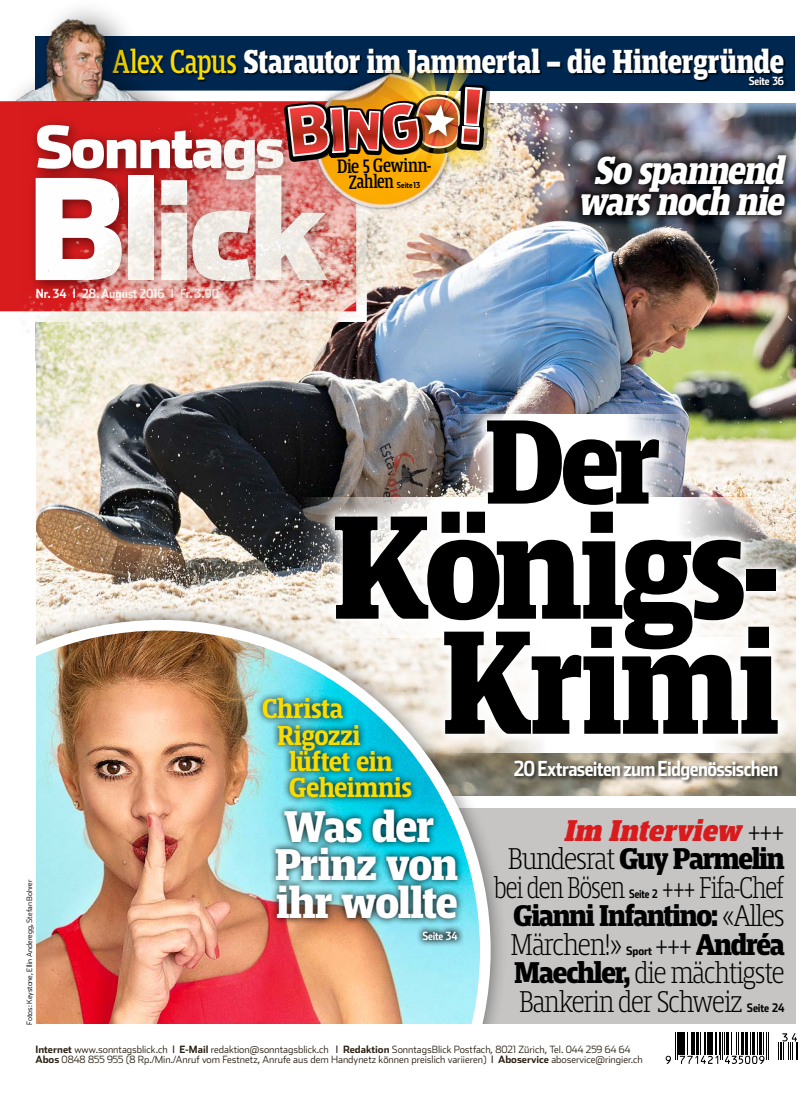
<style>
.page{position:relative;width:801px;height:1099px;background:#fff}
.page>*{position:absolute;margin:0;border:0;box-sizing:border-box;transform-origin:0 0}
.t1{font:700 expanded 153.38px/115px "Mislab Pro Narrow";letter-spacing:-.02em;color:#000;text-align:right}
.t2{font:700 expanded 125px "Mislab Pro Narrow";color:#000}
.t3{font:700 expanded 46.25px/37.9px "Mislab Pro Narrow";letter-spacing:-.02em;color:#fff}
.t4{font:italic 700 expanded 41px/31.2px "Mislab Pro Narrow";color:#fff;text-align:center;scale:.92 1}
.t5{font:700 expanded 34.75px "Mislab Pro Narrow";letter-spacing:-.005em;color:#fff;scale:.88 1}
.t6{font:300 expanded 31.38px/28.5px "Mislab Pro Narrow";letter-spacing:-.035em;color:#000;text-align:justify;scale:.9 1}
.t7{font:300 expanded 31.38px/28.5px "Mislab Pro Narrow";letter-spacing:-.035em;color:#000;text-align:justify}
.t8{font:700 expanded 31.38px "Mislab Pro Narrow";letter-spacing:-.035em;color:#000}
.t9{font:italic 900 31.38px "Mislab Pro Narrow";color:#d81c1e}
.t10{font:700 28.75px "Mislab Pro Narrow";letter-spacing:-.015em;color:#f9dd00}
.t11{font:700 20.62px "Stainless Cond";letter-spacing:-.03em;color:#fff;scale:.96 1}
.t12{font:600 20.25px/15.8px "Mislab Pro Compact";color:#000;scale:1.14 1}
.t13{font:700 12.5px "Stainless Cond";color:#fff}
.t14{font:700 11.62px "Stainless Cond";letter-spacing:-.015em;color:#000}
.t15{font:700 11.62px "Stainless Cond";letter-spacing:-.015em;color:#000;scale:.9 1}
.t16{font:700 11.25px "Stainless Cond";letter-spacing:-.02em;color:#fff;scale:.96 1}
.t17{font:300 10px/10.6px "Stainless";color:#2b2113}
.t18{font:700 8.12px "Stainless Cond";color:#000;scale:.96 1}
.t19{font:300 7.5px "Stainless";color:#000}
.s1{font-weight:600;font-stretch:normal;color:#f9dd00}
.s2{font-weight:300;font-style:normal;font-stretch:expanded;color:#000}
.s3{font-weight:300}
.s4{font-weight:700}
.s5{font-weight:400}
</style>
<div class="page">
<img style="left:35px;top:103px;width:761px;height:692px">
<div style="left:35px;top:35px;width:759px;height:55px;background:#002750"></div>
<div style="left:407px;top:808px;width:389px;height:216px;background:#c6c5c4"></div>
<div style="left:113px;top:49px;width:672px;height:33px;background:#000;opacity:.8"></div>
<div style="left:0;top:101px;width:36px;height:211px;background:#d81c1e"></div>
<div style="left:0;top:602px;width:508px;height:496px;background:#000;opacity:.5"></div>
<img style="left:35px;top:620px;width:456px;height:404px">
<div style="left:0;top:1024px;width:801px;height:74px;background:#fff"></div>
<div style="left:0;top:361px;width:35px;height:737px;background:#fff"></div>
<svg style="left:665px;top:1032px;width:104px;height:31px"></svg>
<svg style="left:778px;top:1033px;width:19px;height:26px"></svg>
<img style="left:21px;top:103px;width:351px;height:229px">
<svg style="left:296px;top:497px;width:500px;height:140px"></svg>
<svg style="left:465px;top:637px;width:331px;height:116px"></svg>
<svg style="left:322px;top:407px;width:469px;height:340px"></svg>
<svg style="left:570px;top:144px;width:226px;height:82px"></svg>
<img style="left:14px;top:9px;width:249px;height:92px">
<img style="left:255px;top:690px;width:210px;height:235px">
<div style="left:415px;top:923px;width:50px;height:24px;background:#000;opacity:.8"></div>
<div style="left:747px;top:74px;width:42px;height:17px;background:#000;opacity:.8"></div>
<div style="left:512px;top:758px;width:271px;height:27px;background:#000;opacity:.8"></div>
<img style="left:263px;top:35px;width:233px;height:1px">
<img style="left:36px;top:46px;width:470px;height:235px">
<p class="t5" style="left:113px;top:40px;width:764px"><span class="s1">Alex Capus</span> Starautor im Jammertal – die Hintergründe</p>
<p class="t16" style="left:749px;top:74px;width:38px">Seite 36</p>
<p class="t13" style="left:36px;top:286px;width:185px">Nr. 34 l 28. August 2016 l Fr. 3.90</p>
<p class="t12" style="left:348px;top:158px;width:74px;text-indent:-11px;rotate:-1deg">Die 5 Gewinn-<br>Zahlen</p>
<p class="t18" style="left:397px;top:180px;width:26px;rotate:-1deg">Seite 13</p>
<p class="t4" style="left:578px;top:154px;width:233px">So spannend warsnoch nie</p>
<p class="t19" style="left:25px;top:1024px;width:147px;rotate:-90deg">Fotos: Keystone, Ellin Anderegg, Stefan Bohrer</p>
<p class="t19" style="left:25px;top:1010px;width:3px;rotate:-90deg">:</p>
<p class="t2" style="left:485px;top:387px;width:177px">Der</p>
<p class="t1" style="left:332px;top:508px;width:448px">Königs-<br>Krimi</p>
<p class="t10" style="left:262px;top:691px;width:82px">Christa</p>
<p class="t10" style="left:277px;top:717px;width:85px">Rigozzi</p>
<p class="t10" style="left:289px;top:744px;width:105px">lüftet ein</p>
<p class="t10" style="left:289px;top:770px;width:124px">Geheimnis</p>
<p class="t3" style="left:284px;top:807px;width:152px">Was der</p>
<p class="t3" style="left:275px;top:845px;width:185px">Prinz von ihr wollte</p>
<p class="t16" style="left:422px;top:928px;width:38px">Seite 34</p>
<p class="t11" style="left:514px;top:756px;width:277px">20 Extraseiten zum Eidgenössischen</p>
<p class="t9" style="left:563px;top:811px;width:223px">Im Interview <span class="s2">+ + +</span></p>
<p class="t8" style="left:508px;top:839px;width:278px"><span class="s3">Bundesrat</span> Guy Parmelin</p>
<p class="t6" style="left:494px;top:872px;width:147px">bei den Bösen</p>
<p class="t6" style="left:510px;top:872px;width:306px;text-indent:152px">+++ Fifa-Chef <span class="s4">Gianni Infantino:</span> «Alles Märchen!»</p>
<p class="t15" style="left:629px;top:886px;width:34px">Seite 2</p>
<p class="t7" style="left:514px;top:929px;width:272px;text-indent:141px">+++ <span class="s4">Andréa Maechler,</span> die mächtigste Bankerin der Schweiz</p>
<p class="t14" style="left:626px;top:943px;width:27px">Sport</p>
<p class="t14" style="left:747px;top:1000px;width:39px">Seite 24</p>
<p class="t17" style="left:35px;top:1043px;width:609px"><span class="s4">Internet</span> www.sonntagsblick.ch <span class="s5">l</span> <span class="s4">E-Mail</span> redaktion@sonntagsblick.ch <span class="s5">l</span> <span class="s4">Redaktion</span> SonntagsBlick Postfach, 8021 Zürich, Tel. 044 259 64 64<br><span class="s4">Abos</span> 0848 855 955 (8 Rp./Min./Anruf vom Festnetz, Anrufe aus dem Handynetz können preislich variieren) <span class="s5">l</span> <span class="s4">Aboservice</span> aboservice@ringier.ch</p>
</div>
